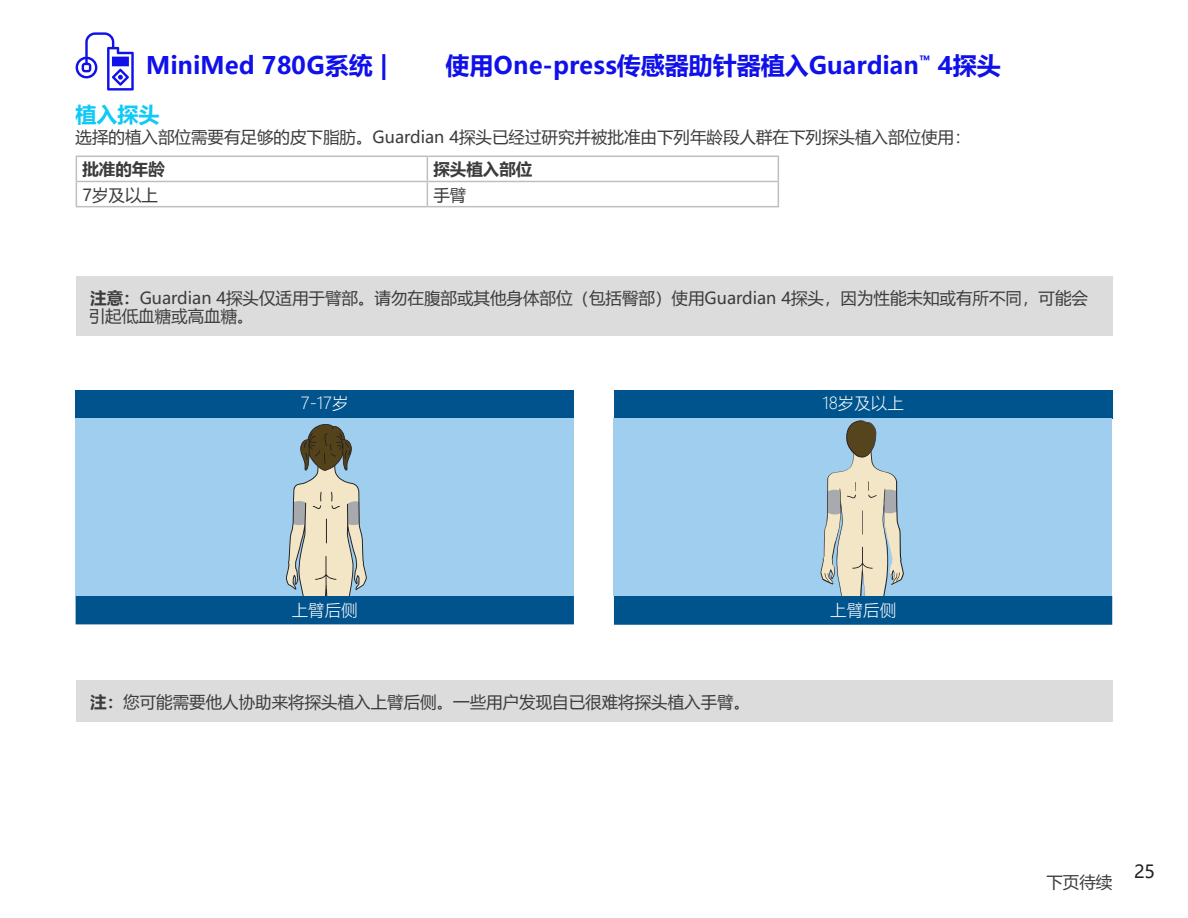
<style>
.page{position:relative;width:1188px;height:918px;background:#fff}
.page>*{position:absolute;margin:0;border:0;box-sizing:border-box;transform-origin:0 0}
.t1{font:700 24px "Microsoft Ya Hei";color:#1010eb}
.t2{font:700 21px "Microsoft Ya Hei";color:#0fc9f7}
.t3{font:18px "Microsoft Ya Hei";color:#231f20}
.t4{font:16.5px/18px "Microsoft Ya Hei";color:#3c3c3c}
.t5{font:300 16.5px "Microsoft Ya Hei";color:#fff}
.t6{font:700 16.5px "Microsoft Ya Hei";color:#3c3c3c}
.s1{font-weight:700}
</style>
<div class="page">
<svg style="left:76px;top:32px;width:58px;height:59px"></svg>
<hr style="left:76px;top:156px;width:351px;height:1px;background:#bfbfbf">
<hr style="left:427px;top:156px;width:352px;height:1px;background:#bfbfbf">
<hr style="left:76px;top:181px;width:351px;height:1px;background:#bfbfbf">
<svg style="left:76px;top:157px;width:1px;height:49px"></svg>
<hr style="left:427px;top:181px;width:352px;height:1px;background:#bfbfbf">
<svg style="left:427px;top:157px;width:1px;height:49px"></svg>
<svg style="left:778px;top:157px;width:1px;height:49px"></svg>
<hr style="left:76px;top:206px;width:351px;height:1px;background:#bfbfbf">
<hr style="left:427px;top:206px;width:352px;height:1px;background:#bfbfbf">
<div style="left:76px;top:277px;width:1036px;height:59px;background:#dcdcdc"></div>
<div style="left:76px;top:680px;width:1036px;height:42px;background:#dcdcdc"></div>
<div style="left:614px;top:390px;width:498px;height:29px;background:#00548e"></div>
<svg style="left:614px;top:420px;width:498px;height:205px"></svg>
<div style="left:76px;top:390px;width:498px;height:29px;background:#00538d"></div>
<div style="left:76px;top:419px;width:498px;height:177px;background:#9fceef"></div>
<svg style="left:76px;top:424px;width:498px;height:200px"></svg>
<h1 class="t1" style="left:146px;top:49px;width:244px">MiniMed 780G系统 |</h1>
<h1 class="t1" style="left:446px;top:49px;width:557px">使用One-press传感器助针器植入Guardian<sup>™</sup> 4探头</h1>
<p class="t2" style="left:76px;top:100px;width:85px">植入探头</p>
<p class="t4" style="left:76px;top:127px;width:896px">选择的植入部位需要有足够的皮下脂肪。Guardian 4探头已经过研究并被批准由下列年龄段人群在下列探头植入部位使用：</p>
<p class="t6" style="left:82px;top:158px;width:84px">批准的年龄</p>
<p class="t6" style="left:433px;top:158px;width:100px">探头植入部位</p>
<p class="t4" style="left:82px;top:185px;width:77px">7岁及以上</p>
<p class="t4" style="left:433px;top:185px;width:34px">手臂</p>
<p class="t4" style="left:89px;top:289px;width:1001px"><span class="s1">注意：</span>Guardian 4探头仅适用于臂部。请勿在腹部或其他身体部位（包括臀部）使用Guardian 4探头，因为性能未知或有所不同，可能会引起低血糖或高血糖。</p>
<p class="t5" style="left:301px;top:392px;width:49px">7-17岁</p>
<p class="t5" style="left:822px;top:392px;width:83px">18岁及以上</p>
<p class="t5" style="left:292px;top:599px;width:67px">上臂后侧</p>
<p class="t4" style="left:90px;top:692px;width:662px"><span class="s1">注：</span>您可能需要他人协助来将探头植入上臂后侧。一些用户发现自已很难将探头植入手臂。</p>
<p class="t5" style="left:830px;top:599px;width:67px">上臂后侧</p>
<p class="t4" style="left:1046px;top:873px;width:67px">下页待续</p>
<p class="t3" style="left:1134px;top:860px;width:23px">25</p>
</div>
